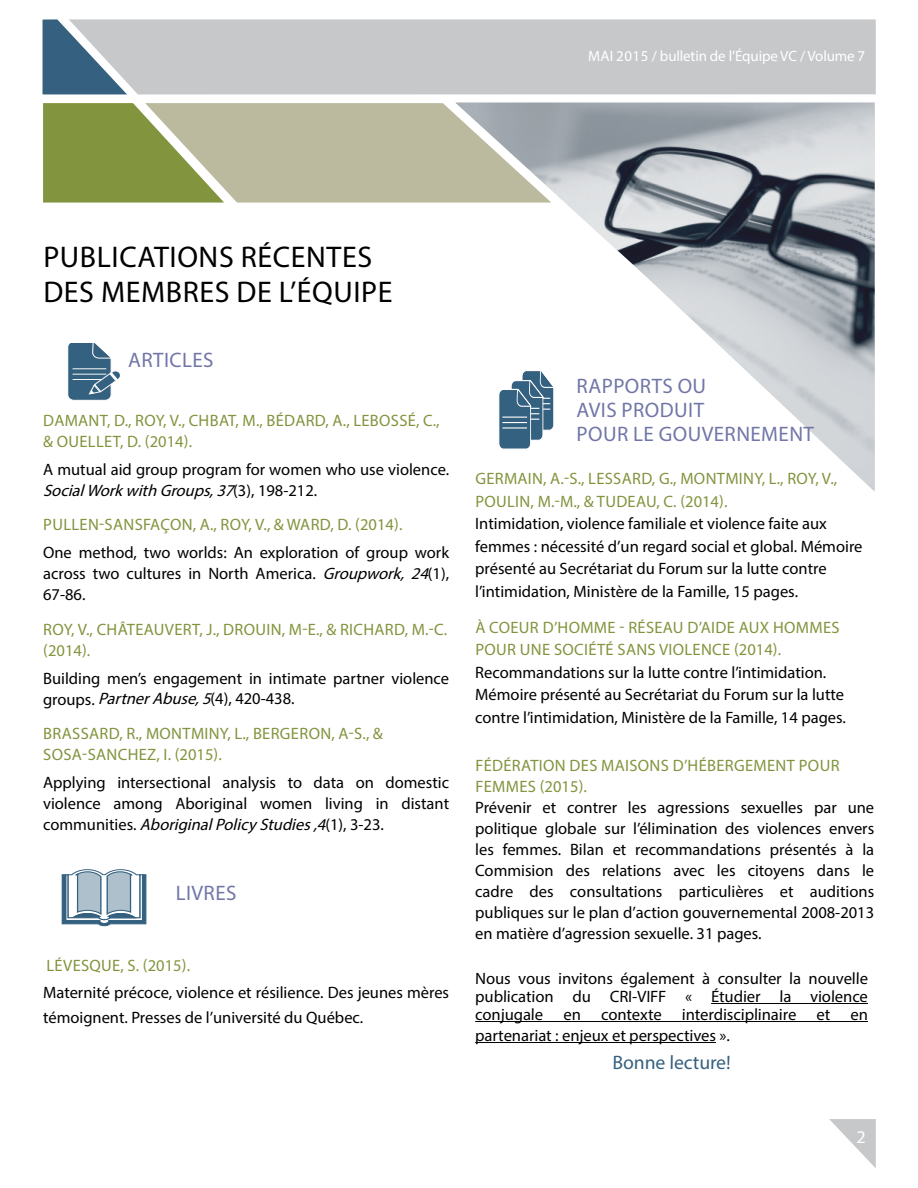
<style>
.page{position:relative;width:918px;height:1188px;background:#fff}
.page>*{position:absolute;margin:0;border:0;box-sizing:border-box;transform-origin:0 0}
.t1{font:30px/34.5px "Myriad Pro";letter-spacing:.02em;color:#000}
.t2{font:21px/24px "Myriad Pro";letter-spacing:.02em;color:#7176a7}
.t3{font:19.5px "Myriad Pro";color:#35607f}
.t4{font:18px "Myriad Pro";color:#fff}
.t5{font:16.5px/21px "Myriad Pro";color:#000}
.t6{font:16.5px/21px "Myriad Pro";letter-spacing:.02em;color:#82943e}
.t7{font:15px "Myriad Pro";letter-spacing:-.01em;color:#fff}
.s1{font-style:italic}
</style>
<div class="page">
<svg style="left:829px;top:1119px;width:47px;height:49px"></svg>
<div style="left:127px;top:19px;width:749px;height:75px;background:#c7c8ca"></div>
<svg style="left:43px;top:19px;width:84px;height:75px;background:#7992a5"></svg>
<svg style="left:43px;top:103px;width:412px;height:100px;background:#aab082"></svg>
<img style="left:455px;top:103px;width:420px;height:387px">
<svg style="left:61px;top:869px;width:86px;height:58px"></svg>
<svg style="left:67px;top:343px;width:53px;height:58px"></svg>
<hr style="left:711px;top:1003px;width:157px;height:1px;background:#000">
<hr style="left:475px;top:1021px;width:393px;height:1px;background:#000">
<hr style="left:475px;top:1042px;width:241px;height:1px;background:#000">
<svg style="left:498px;top:369px;width:57px;height:81px"></svg>
<p class="t7" style="left:588px;top:46px;width:279px">Mai 2015 / bulletin de l’Équipe VC / Volume 7</p>
<h1 class="t1" style="left:43px;top:239px;width:351px">publications récentes des membres de l’équipe</h1>
<p class="t2" style="left:128px;top:347px;width:85px">Articles</p>
<p class="t6" style="left:43px;top:410px;width:166px">Da mant, D., Roy, V., Chbat</p>
<p class="t6" style="left:236px;top:410px;width:206px">, M., Bédard, A., Lebossé, C.,</p>
<p class="t6" style="left:43px;top:431px;width:151px">&amp; Ouellet, D. (2014).</p>
<p class="t5" style="left:43px;top:459px;width:408px">A mutual aid group program for women who use violence.<br><span class="s1">SocialWorkwithGroups,37</span>( 3 ) , 1 9 8 - 2 1 2 .</p>
<p class="t6" style="left:43px;top:514px;width:361px">Pullen-Sansfaçon, A., Roy, V., &amp; Ward, D. (2014).</p>
<p class="t5" style="left:43px;top:542px;width:408px;text-align:justify">One method, two worlds: An exploration of group work across two cultures in North America. <span class="s1">Groupwork, 24</span>(1), 67-86.</p>
<p class="t6" style="left:43px;top:618px;width:322px">Roy, V., Châteauvert, J., Drouin, M-E., &amp; Richar</p>
<p class="t6" style="left:394px;top:618px;width:55px">d, M.-C.</p>
<p class="t6" style="left:43px;top:639px;width:49px">(2014).</p>
<p class="t5" style="left:43px;top:667px;width:408px">Building men’s engagement in intimate partner violence groups. <span class="s1">PartnerAbuse,5</span>(4), 420-438.</p>
<p class="t6" style="left:43px;top:723px;width:20px">Brassar</p>
<p class="t6" style="left:43px;top:723px;width:341px;text-indent:66px">d, R., Montminy, L., Berg eron, A-S., &amp;<br>Sosa-Sanch ez, I. (2015).</p>
<p class="t5" style="left:43px;top:771px;width:408px;text-align:justify">Applying intersectional analysis to data on domestic violence among Aboriginal women living in distant c o m m u n i t i e s . <span class="s1">AboriginalPolicyStudies,4</span>( 1 ) , 3 - 2 3 .</p>
<p class="t2" style="left:176px;top:881px;width:60px">Livres</p>
<p class="t6" style="left:46px;top:954px;width:145px">LÉvesque, S. (2015).</p>
<p class="t5" style="left:43px;top:981px;width:408px;line-height:24px">Maternité précoce, violence et résilience. Des jeunes mères témoignent. Presses de l’université du Québec.</p>
<p class="t2" style="left:577px;top:374px;width:235px;text-indent:101px">ou<br>avis produit<br>pour le gouvernement</p>
<p class="t6" style="left:475px;top:468px;width:140px">Germain, A.-S., Lessar</p>
<p class="t2" style="left:577px;top:374px;width:75px">Rapports</p>
<p class="t6" style="left:475px;top:467px;width:363px;line-height:22.5px;text-indent:166px">d, G., Montminy, L., Roy, V.,<br>Poulin, M.-M., &amp; Tudeau, C. (2014).</p>
<p class="t5" style="left:475px;top:512px;width:389px;line-height:22.5px">I ntimidation, violence familiale et violence faite aux femmes : nécessité d’un regard social et global. Mémoire présenté au Secrétariat du Forum sur la lutte contre l’intimidation, Ministère de la Famille, 15 pages.</p>
<p class="t6" style="left:475px;top:616px;width:364px;line-height:22.5px">à coeur d’homme - Réseau d’aide aux hommes pour une société</p>
<p class="t6" style="left:618px;top:639px;width:165px">sans violence (2014).</p>
<p class="t5" style="left:475px;top:661px;width:372px;line-height:22.5px">Recommandations sur la lutte contre l’intimidation.<br>Mémoire présenté au Secrétariat du Forum sur la lutte contre l’intimidation, Ministère de la Famille, 14 pages.</p>
<p class="t6" style="left:475px;top:755px;width:38px">Fédérat</p>
<p class="t6" style="left:475px;top:755px;width:362px;text-indent:64px">ion des maisons d’hébergement pour femmes (2015).</p>
<p class="t5" style="left:475px;top:797px;width:401px;text-align:justify">Prévenir et contrer les agressions sexuelles par une politique globale sur l’élimination des violences envers les femmes. Bilan et recommandations présentés à la Commision des relations avec les citoyens dans le cadre des consultations particulières et auditions publiques sur le plan d’action gouvernemental 2008-2013 en matière d’agression sexuelle. 31 pages.</p>
<p class="t5" style="left:475px;top:969px;width:395px;line-height:18px">Nous vous invitons également à consulter la nouvelle publication du CRI-VIFF</p>
<p class="t5" style="left:475px;top:987px;width:395px;line-height:18px;text-align:right">« Étudier la violence<br>conjugale en contexte interdisciplinaire et en</p>
<p class="t5" style="left:475px;top:1025px;width:257px">partenariat : enjeux et perspectives ».</p>
<p class="t3" style="left:613px;top:1050px;width:120px">Bonne lecture!</p>
<p class="t4" style="left:856px;top:1126px;width:11px">2</p>
</div>
